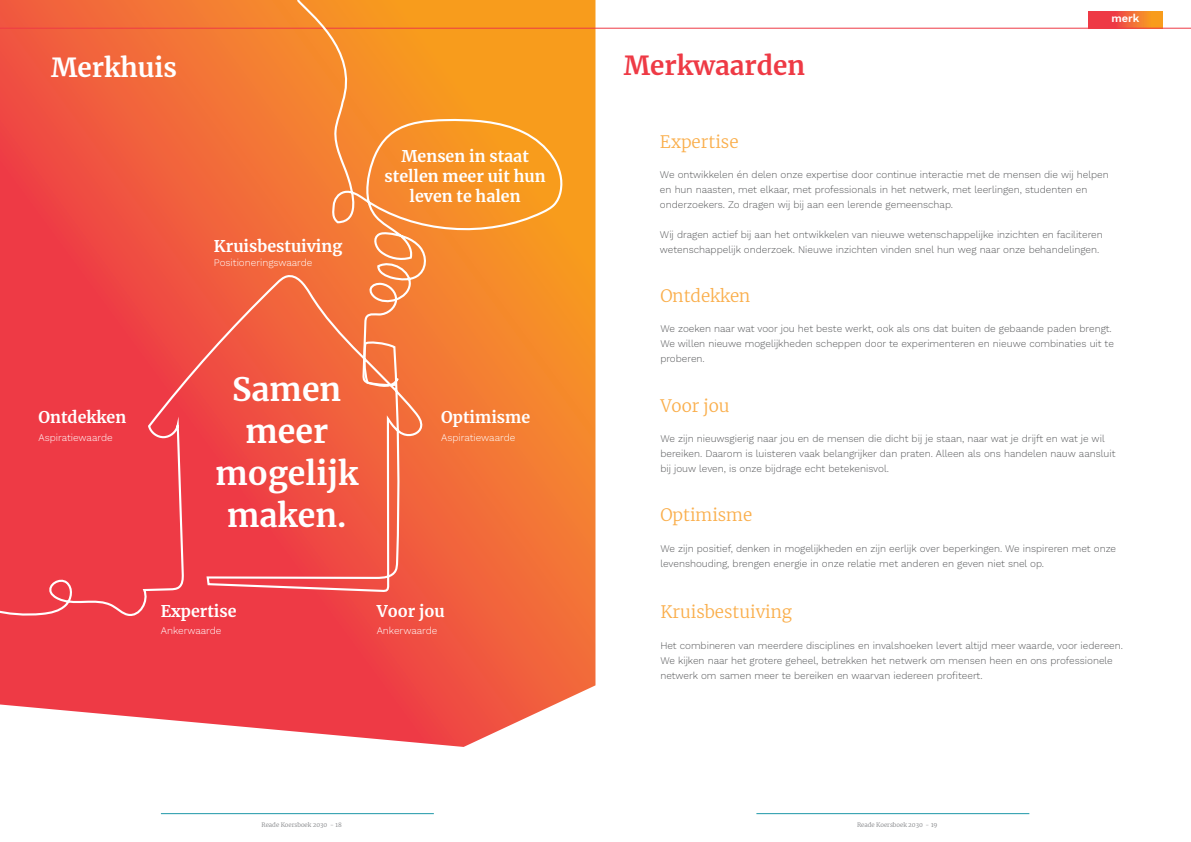
<style>
.page{position:relative;width:1191px;height:842px;background:#fff}
.page>*{position:absolute;margin:0;border:0;box-sizing:border-box;transform-origin:0 0}
.t1{font:700 32px "Merriweather";color:#fff}
.t2{font:700 26px "Merriweather";color:#ee3a45}
.t3{font:700 26px "Merriweather";color:#fff}
.t4{font:300 17px "Merriweather";color:#faae4b}
.t5{font:700 16px "Merriweather";color:#fff}
.t6{font:600 11px "Work Sans";color:#fff}
.t7{font:300 10px/15px "Work Sans";color:#57585a}
.t8{font:300 10px "Work Sans";color:#fff}
.t9{font:300 6px "Merriweather";color:#808285}
</style>
<div class="page">
<hr style="left:161px;top:813px;width:273px;height:1px;background:#1d97a8">
<hr style="left:756px;top:813px;width:273px;height:1px;background:#1d97a8">
<svg style="left:0;top:0;width:595px;height:747px;background:#f26948"></svg>
<svg style="left:1088px;top:11px;width:74px;height:17px"></svg>
<hr style="left:0;top:28px;width:1191px;height:1px;background:#ee3a45">
<svg style="left:0;top:271px;width:422px;height:348px;background:#ef4947"></svg>
<svg style="left:295px;top:0;width:273px;height:387px;background:#f58b2f"></svg>
<p class="t3" style="left:51px;top:49px;width:127px">Merkhuis</p>
<p class="t5" style="left:214px;top:235px;width:130px">Kruisbestuiving</p>
<p class="t8" style="left:214px;top:255px;width:100px">Positioneringswaarde</p>
<p class="t5" style="left:401px;top:145px;width:129px">Mensen in staat</p>
<p class="t5" style="left:384px;top:165px;width:163px">stellen meer uit hun</p>
<p class="t5" style="left:409px;top:185px;width:112px">leven te halen</p>
<p class="t1" style="left:232px;top:368px;width:111px">Samen</p>
<p class="t1" style="left:245px;top:410px;width:84px">meer</p>
<p class="t1" style="left:215px;top:452px;width:144px">mogelijk</p>
<p class="t1" style="left:227px;top:494px;width:121px">maken.</p>
<p class="t5" style="left:39px;top:406px;width:89px">Ontdekken</p>
<p class="t5" style="left:441px;top:406px;width:90px">Optimisme</p>
<p class="t8" style="left:39px;top:430px;width:76px">Aspiratiewaarde</p>
<p class="t8" style="left:441px;top:430px;width:76px">Aspiratiewaarde</p>
<p class="t5" style="left:161px;top:601px;width:77px">Expertise</p>
<p class="t5" style="left:377px;top:601px;width:70px">Voor jou</p>
<p class="t8" style="left:161px;top:622px;width:62px">Ankerwaarde</p>
<p class="t8" style="left:377px;top:622px;width:62px">Ankerwaarde</p>
<p class="t2" style="left:624px;top:48px;width:183px">Merkwaarden</p>
<p class="t4" style="left:660px;top:130px;width:80px">Expertise</p>
<p class="t6" style="left:1111px;top:10px;width:30px">merk</p>
<p class="t7" style="left:660px;top:167px;width:450px">We ontwikkelen én delen onze expertise door continue interactie met de mensen die wij helpen en hun naasten, met elkaar, met professionals in het netwerk, met leerlingen, studenten en onderzoekers. Zo dragen wij bij aan een lerende gemeenschap.</p>
<p class="t7" style="left:660px;top:227px;width:444px">Wij dragen actief bij aan het ontwikkelen van nieuwe wetenschappelijke inzichten en faciliteren wetenschappelijk onderzoek. Nieuwe inzichten vinden snel hun weg naar onze behandelingen.</p>
<p class="t4" style="left:660px;top:284px;width:91px">Ontdekken</p>
<p class="t7" style="left:660px;top:320px;width:453px">We zoeken naar wat voor jou het beste werkt, ook als ons dat buiten de gebaande paden brengt.</p>
<p class="t7" style="left:660px;top:335px;width:455px">We willen nieuwe mogelijkheden scheppen door te experimenteren en nieuwe combinaties uit te proberen.</p>
<p class="t4" style="left:660px;top:394px;width:71px">Voor jou</p>
<p class="t7" style="left:660px;top:431px;width:456px">We zijn nieuwsgierig naar jou en de mensen die dicht bij je staan, naar wat je drijft en wat je wil bereiken. Daarom is luisteren vaak belangrijker dan praten. Alleen als ons handelen nauw aansluit bij jouw leven, is onze bijdrage echt betekenisvol.</p>
<p class="t4" style="left:660px;top:503px;width:93px">Optimisme</p>
<p class="t7" style="left:660px;top:540px;width:457px">We zijn positief, denken in mogelijkheden en zijn eerlijk over beperkingen. We inspireren met onze levenshouding, brengen energie in onze relatie met anderen en geven niet snel op.</p>
<p class="t4" style="left:660px;top:600px;width:133px">Kruisbestuiving</p>
<p class="t7" style="left:660px;top:637px;width:464px">Het combineren van meerdere disciplines en invalshoeken levert altijd meer waarde, voor iedereen.</p>
<p class="t7" style="left:660px;top:652px;width:454px">We kijken naar het grotere geheel, betrekken het netwerk om mensen heen en ons professionele netwerk om samen meer te bereiken en waarvan iedereen profiteert.</p>
<p class="t9" style="left:261px;top:820px;width:82px">Reade Koersboek 2030 - 18</p>
<p class="t9" style="left:857px;top:820px;width:82px">Reade Koersboek 2030 - 19</p>
</div>
